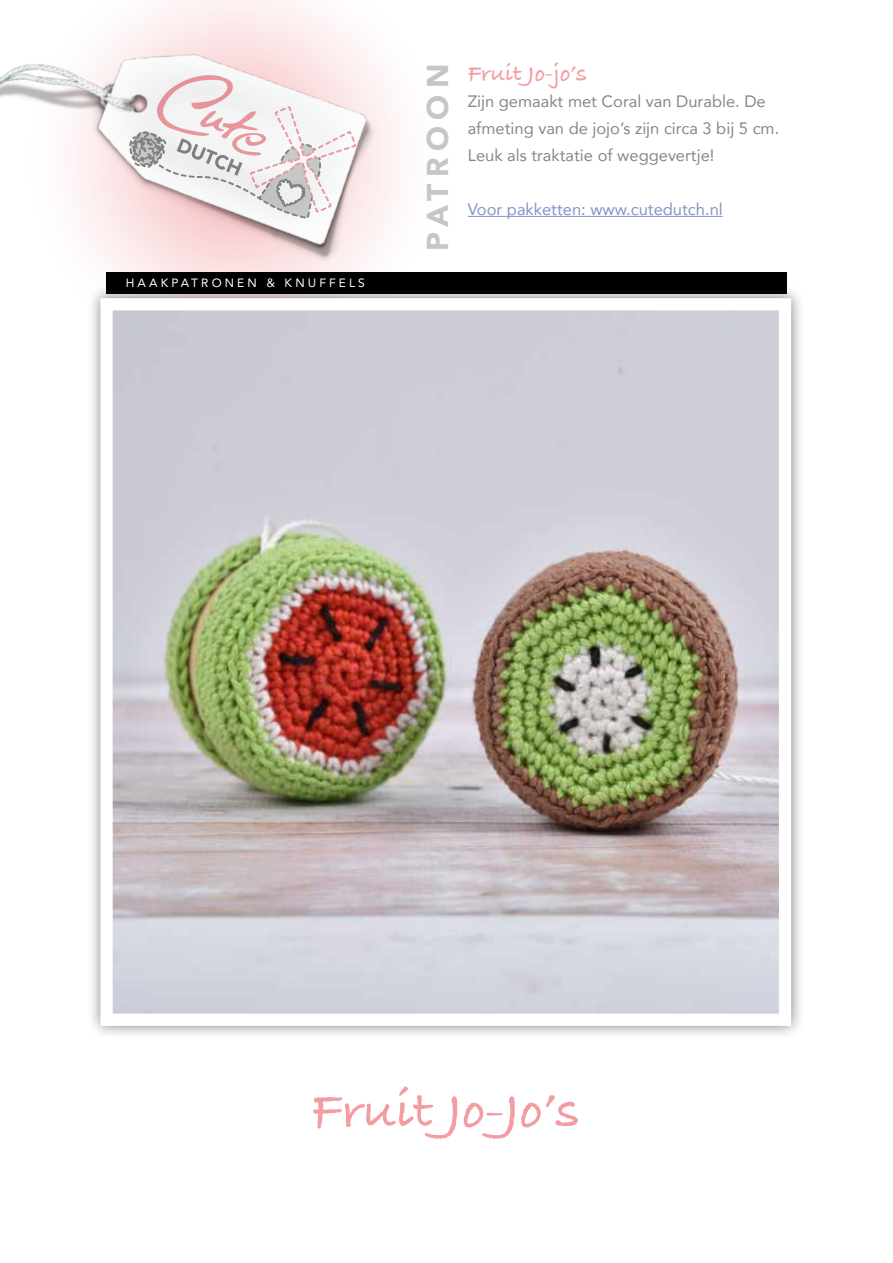
<style>
.page{position:relative;width:893px;height:1263px;background:#fff}
.page>*{position:absolute;margin:0;border:0;box-sizing:border-box;transform-origin:0 0}
.t1{font:700 54px "Bradley Hand ITC";color:#f39ca2}
.t2{font:900 30px "Avenir";letter-spacing:.22em;color:#c6c6c6}
.t3{font:700 24px "Bradley Hand ITC";color:#f39ca2}
.t4{font:16.5px/27px "Avenir";color:#878787}
.t5{font:16.5px "Avenir";color:#8194c3}
.t6{font:12px "Avenir";letter-spacing:.26em;color:#fff}
</style>
<div class="page">
<img style="left:0;top:0;width:398px;height:272px">
<svg style="left:129px;top:74px;width:227px;height:144px"></svg>
<div style="left:106px;top:272px;width:681px;height:21px;background:#000"></div>
<hr style="left:468px;top:216px;width:255px;height:1px;background:#8194c3">
<div style="left:86px;top:284px;width:719px;height:756px;background:#000;opacity:.5"></div>
<img style="left:113px;top:311px;width:665px;height:702px">
<div style="left:100px;top:298px;width:691px;height:728px;border:12px solid #fff"></div>
<p class="t6" style="left:126px;top:274px;width:241px">HAAKPATRONEN &amp; KNUFFELS</p>
<h2 class="t2" style="left:412px;top:251px;width:188px;rotate:-90deg">PATROON</h2>
<h3 class="t3" style="left:468px;top:60px;width:121px">Fruit Jo-jo’s</h3>
<p class="t4" style="left:468px;top:87px;width:313px">Zijn gemaakt met Coral van Durable. De afmeting van de jojo’s zijn circa 3 bij 5 cm.<br>Leuk als traktatie of weggevertje!</p>
<p class="t5" style="left:468px;top:196px;width:257px">Voor pakketten: www.cutedutch.nl</p>
<h1 class="t1" style="left:311px;top:1079px;width:270px">Fruit Jo-Jo’s</h1>
</div>
